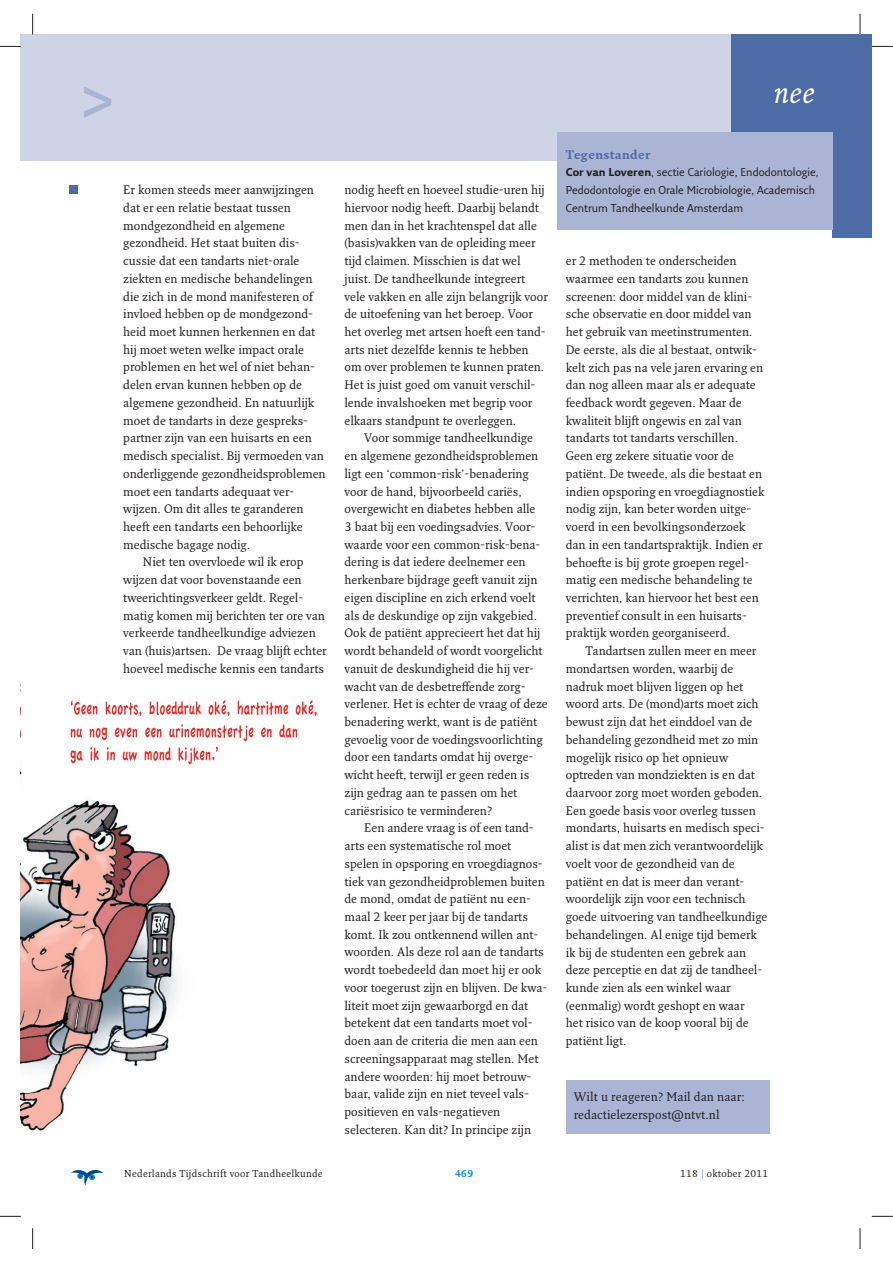
<style>
.page{position:relative;width:893px;height:1263px;background:#fff}
.page>*{position:absolute;margin:0;border:0;box-sizing:border-box;transform-origin:0 0}
.t1{font:italic 29.25px "Fresco Plus Pro";color:#fff}
.t2{font:12px/17.7px "Fresco Plus Pro";color:#231f20}
.t3{font:700 12px "Fresco Plus Pro";letter-spacing:.03em;color:#4d6ba5}
.t4{font:11.1px/17.7px "Fresco Sans Plus Pro";color:#231f20}
.t5{font:9.75px "Fresco Plus Pro";letter-spacing:.03em;color:#231f20}
.t6{font:700 9.75px "Fresco Plus Pro";color:#0095da}
.s1{font-weight:700}
.s2{color:#0095da}
</style>
<div class="page">
<svg style="left:71px;top:1170px;width:33px;height:16px"></svg>
<img style="left:21px;top:772px;width:156px;height:359px">
<div style="left:566px;top:1080px;width:203px;height:54px;background:#aab4d5"></div>
<div style="left:21px;top:35px;width:851px;height:126px;background:#ced3e6"></div>
<div style="left:832px;top:123px;width:40px;height:114px;background:#4d6ba5"></div>
<div style="left:731px;top:35px;width:141px;height:97px;background:#4d6ba5"></div>
<div style="left:69px;top:185px;width:9px;height:9px;background:#4d6ba5"></div>
<svg style="left:84px;top:87px;width:27px;height:31px"></svg>
<div style="left:557px;top:132px;width:275px;height:98px;background:#aab4d5"></div>
<img style="left:72px;top:701px;width:244px;height:64px">
<svg style="left:70px;top:700px;width:71px;height:19px"></svg>
<svg style="left:148px;top:701px;width:53px;height:15px"></svg>
<svg style="left:209px;top:700px;width:20px;height:16px"></svg>
<svg style="left:238px;top:700px;width:50px;height:15px"></svg>
<svg style="left:296px;top:700px;width:21px;height:16px"></svg>
<svg style="left:145px;top:728px;width:16px;height:9px"></svg>
<svg style="left:169px;top:724px;width:84px;height:17px"></svg>
<svg style="left:261px;top:728px;width:11px;height:9px"></svg>
<svg style="left:279px;top:724px;width:18px;height:14px"></svg>
<svg style="left:70px;top:725px;width:67px;height:38px"></svg>
<svg style="left:145px;top:747px;width:26px;height:14px"></svg>
<svg style="left:179px;top:747px;width:39px;height:17px"></svg>
<svg style="left:0;top:46px;width:21px;height:1px"></svg>
<svg style="left:872px;top:46px;width:21px;height:1px"></svg>
<svg style="left:0;top:1216px;width:21px;height:1px"></svg>
<svg style="left:872px;top:1216px;width:21px;height:1px"></svg>
<svg style="left:32px;top:14px;width:1px;height:21px"></svg>
<svg style="left:32px;top:1228px;width:1px;height:21px"></svg>
<svg style="left:860px;top:14px;width:1px;height:21px"></svg>
<svg style="left:860px;top:1228px;width:1px;height:21px"></svg>
<h1 class="t1" style="left:774px;top:76px;width:43px">nee</h1>
<p class="t2" style="left:123px;top:182px;width:192px">Er komen steeds meer aanwijzingen</p>
<p class="t2" style="left:123px;top:200px;width:169px">dat er een relatie bestaat tussen</p>
<p class="t2" style="left:123px;top:218px;width:163px">mondgezondheid en algemene</p>
<p class="t2" style="left:123px;top:235px;width:178px">gezondheid. Het staat buiten dis-</p>
<p class="t2" style="left:123px;top:253px;width:178px">cussie dat een tandarts niet-orale</p>
<p class="t2" style="left:123px;top:271px;width:191px">ziekten en medische behandelingen</p>
<p class="t2" style="left:123px;top:289px;width:191px">die zich in de mond manifesteren of</p>
<p class="t2" style="left:123px;top:306px;width:191px">invloed hebben op de mondgezond-</p>
<p class="t2" style="left:123px;top:324px;width:193px">heid moet kunnen herkennen en dat</p>
<p class="t2" style="left:123px;top:342px;width:182px">hij moet weten welke impact orale</p>
<p class="t2" style="left:123px;top:359px;width:193px">problemen en het wel of niet behan-</p>
<p class="t2" style="left:123px;top:377px;width:180px">delen ervan kunnen hebben op de</p>
<p class="t2" style="left:123px;top:395px;width:193px">algemene gezondheid. En natuurlijk</p>
<p class="t2" style="left:123px;top:413px;width:186px">moet de tandarts in deze gespreks-</p>
<p class="t2" style="left:123px;top:430px;width:190px">partner zijn van een huisarts en een</p>
<p class="t2" style="left:123px;top:448px;width:202px">medisch specialist. Bij vermoeden van</p>
<p class="t2" style="left:123px;top:466px;width:204px">onderliggende gezondheidsproblemen</p>
<p class="t2" style="left:123px;top:484px;width:173px">moet een tandarts adequaat ver-</p>
<p class="t2" style="left:123px;top:501px;width:182px">wijzen. Om dit alles te garanderen</p>
<p class="t2" style="left:123px;top:519px;width:181px">heeft een tandarts een behoorlijke</p>
<p class="t2" style="left:123px;top:537px;width:128px">medische bagage nodig.</p>
<p class="t2" style="left:143px;top:554px;width:162px">Niet ten overvloede wil ik erop</p>
<p class="t2" style="left:123px;top:572px;width:180px">wijzen dat voor bovenstaande een</p>
<p class="t2" style="left:123px;top:590px;width:181px">tweerichtingsverkeer geldt. Regel-</p>
<p class="t2" style="left:123px;top:608px;width:203px">matig komen mij berichten ter ore van</p>
<p class="t2" style="left:123px;top:625px;width:194px">verkeerde tandheelkundige adviezen</p>
<p class="t2" style="left:123px;top:643px;width:205px">van (huis)artsen. De vraag blijft echter</p>
<p class="t2" style="left:123px;top:661px;width:202px">hoeveel medische kennis een tandarts</p>
<p class="t2" style="left:345px;top:182px;width:205px">nodig heeft en hoeveel studie-uren hij hiervoor nodig heeft. Daarbij belandt men dan in het krachtenspel dat alle (basis)vakken van de opleiding meer tijd claimen. Misschien is dat wel juist. De tandheelkunde integreert vele vakken en alle zijn belangrijk voor de uitoefening van het beroep. Voor het overleg met artsen hoeft een tand&shy;arts niet dezelfde kennis te hebben om over problemen te kunnen praten.<br>Het is juist goed om vanuit verschil&shy;lende invalshoeken met begrip voor elkaars standpunt te overleggen.</p>
<p class="t2" style="left:345px;top:430px;width:205px;text-indent:20px">Voor sommige tandheelkundige en algemene gezondheidsproblemen ligt een ‘common-risk’-benadering voor de hand, bijvoorbeeld cariës, overgewicht en diabetes hebben alle<br>3 baat bij een voedingsadvies. Voor&shy;waarde voor een common-risk-bena&shy;dering is dat iedere deelnemer een herkenbare bijdrage geeft vanuit zijn eigen discipline en zich erkend voelt als de deskundige op zijn vakgebied.<br>Ook de patiënt apprecieert het dat hij wordt behandeld of wordt voorgelicht vanuit de deskundigheid die hij ver&shy;wacht van de desbetreffende zorg&shy;verlener. Het is echter de vraag of deze benadering werkt, want is de patiënt gevoelig voor de voedingsvoorlichting door een tandarts omdat hij overge&shy;wicht heeft, terwijl er geen reden is zijn gedrag aan te passen om het cariësrisico te verminderen?</p>
<p class="t2" style="left:345px;top:820px;width:204px;text-indent:20px">Een andere vraag is of een tand&shy;arts een systematische rol moet spelen in opsporing en vroegdiagnos&shy;tiek van gezondheidproblemen buiten de mond, omdat de patiënt nu een&shy;maal 2 keer per jaar bij de tandarts komt. Ik zou ontkennend willen ant&shy;woorden. Als deze rol aan de tandarts wordt toebedeeld dan moet hij er ook voor toegerust zijn en blijven. De kwa&shy;liteit moet zijn gewaarborgd en dat betekent dat een tandarts moet vol&shy;doen aan de criteria die men aan een screeningsapparaat mag stellen. Met andere woorden: hij moet betrouw&shy;baar, valide zijn en niet teveel vals&shy;positieven en vals-negatieven selecteren. Kan dit? In principe zijn</p>
<p class="t3" style="left:566px;top:149px;width:86px">Tegenstander</p>
<p class="t4" style="left:566px;top:165px;width:254px"><span class="s1">Cor van Loveren</span>, sectie Cariologie, Endodontologie,<br>Pedodontologie en Orale Microbiologie, Academisch<br>Centrum Tandheelkunde Amsterdam</p>
<p class="t2" style="left:566px;top:253px;width:200px">er 2 methoden te onderscheiden waarmee een tandarts zou kunnen screenen: door middel van de klini&shy;sche observatie en door middel van het gebruik van meetinstrumenten.<br>De eerste, als die al bestaat, ontwik&shy;kelt zich pas na vele jaren ervaring en dan nog alleen maar als er adequate feedback wordt gegeven. Maar de kwaliteit blijft ongewis en zal van tandarts tot tandarts verschillen.<br>Geen erg zekere situatie voor de patiënt. De tweede, als die bestaat en indien opsporing en vroegdiagnostiek nodig zijn, kan beter worden uitge&shy;voerd in een bevolkingsonderzoek dan in een tandartspraktijk. Indien er behoefte is bij grote groepen regel&shy;matig een medische behandeling te verrichten, kan hiervoor het best een preventief consult in een huisarts&shy;praktijk worden georganiseerd.</p>
<p class="t2" style="left:566px;top:643px;width:203px;text-indent:20px">Tandartsen zullen meer en meer mondartsen worden, waarbij de nadruk moet blijven liggen op het woord arts. De (mond)arts moet zich bewust zijn dat het einddoel van de behandeling gezondheid met zo min mogelijk risico op het opnieuw optreden van mondziekten is en dat daarvoor zorg moet worden geboden.<br>Een goede basis voor overleg tussen mondarts, huisarts en medisch speci&shy;alist is dat men zich verantwoordelijk voelt voor de gezondheid van de patiënt en dat is meer dan verant&shy;woordelijk zijn voor een technisch goede uitvoering van tandheelkundige behandelingen. Al enige tijd bemerk ik bij de studenten een gebrek aan deze perceptie en dat zij de tandheel&shy;kunde zien als een winkel waar (eenmalig) wordt geshopt en waar<br>het risico van de koop vooral bij de patiënt ligt.</p>
<p class="t2" style="left:574px;top:1089px;width:172px">Wilt u reageren? Mail dan naar: redactielezerspost@ntvt.nl</p>
<p class="t5" style="left:124px;top:1170px;width:200px">Nederlands Tijdschrift voor Tandheelkunde</p>
<p class="t6" style="left:455px;top:1170px;width:19px">469</p>
<p class="t5" style="left:680px;top:1170px;width:90px">118 <span class="s2">|</span> oktober 2011</p>
</div>
